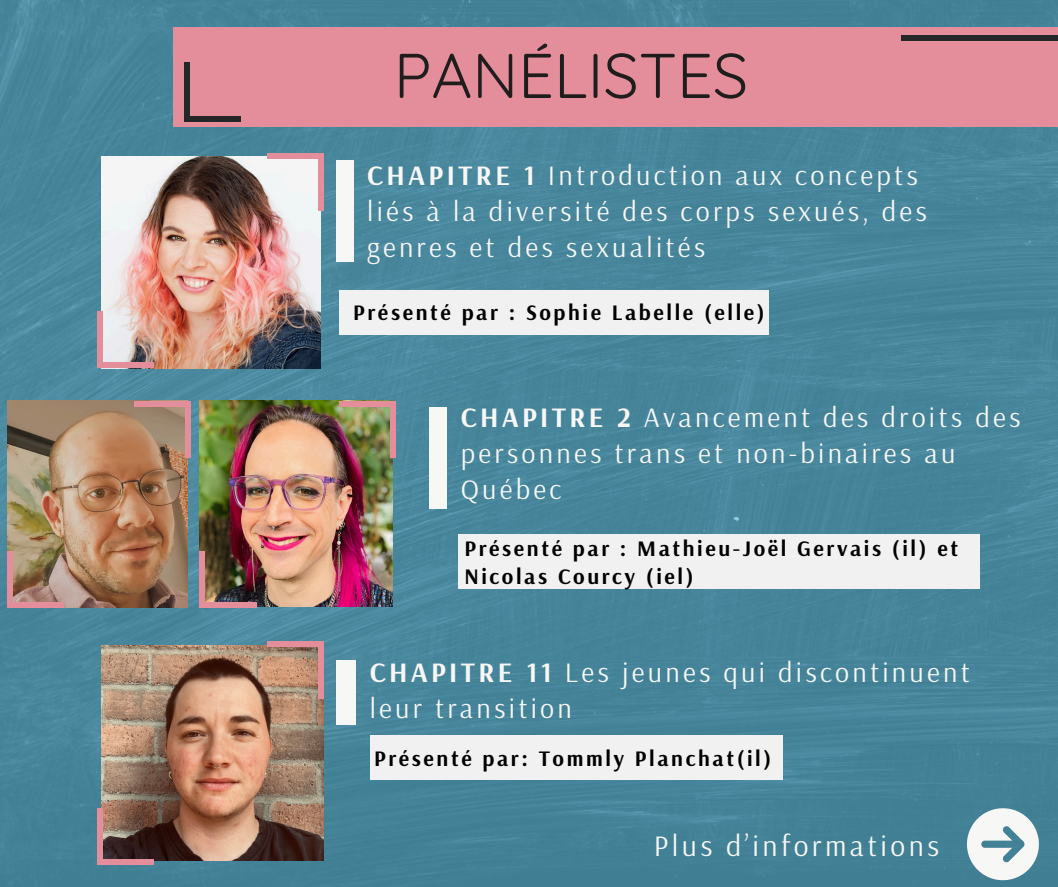
<style>
.page{position:relative;width:1058px;height:887px;background:#fff}
.page>*{position:absolute;margin:0;border:0;box-sizing:border-box;transform-origin:0 0}
.t1{font:63.15px "Quicksand";color:#1f1e1d}
.t2{font:29.55px "Arsenal";letter-spacing:.115em;color:#f7f7f6}
.t3{font:28.05px/36px "Arsenal";letter-spacing:.115em;color:#f7f7f6}
.t4{font:700 22.05px/28.2px "Arsenal";letter-spacing:.115em;color:#000}
.s1{font-weight:700}
</style>
<div class="page">
<div style="left:0;top:0;width:1058px;height:886px;background:#46849a"></div>
<div style="left:173px;top:28px;width:885px;height:99px;background:#e48e9c"></div>
<div style="left:184px;top:62px;width:6px;height:57px;background:#252627"></div>
<div style="left:184px;top:116px;width:57px;height:6px;background:#252627"></div>
<div style="left:901px;top:36px;width:156px;height:5px;background:#252627"></div>
<div style="left:336px;top:160px;width:18px;height:101px;background:#f7f7f6"></div>
<img style="left:101px;top:156px;width:220px;height:212px">
<img style="left:101px;top:645px;width:223px;height:215px">
<img style="left:7px;top:401px;width:180px;height:207px">
<div style="left:339px;top:290px;width:429px;height:44px;background:#f2f1f2"></div>
<div style="left:458px;top:535px;width:521px;height:54px;background:#f2f1f2"></div>
<div style="left:370px;top:735px;width:413px;height:44px;background:#f2f1f2"></div>
<img style="left:199px;top:401px;width:193px;height:206px">
<div style="left:429px;top:407px;width:18px;height:101px;background:#f7f7f6"></div>
<div style="left:336px;top:660px;width:20px;height:65px;background:#f7f7f6"></div>
<div style="left:97px;top:311px;width:6px;height:57px;background:#e48e9c"></div>
<div style="left:97px;top:362px;width:57px;height:6px;background:#e48e9c"></div>
<div style="left:318px;top:153px;width:6px;height:57px;background:#e48e9c"></div>
<div style="left:267px;top:153px;width:57px;height:6px;background:#e48e9c"></div>
<div style="left:390px;top:401px;width:6px;height:57px;background:#e48e9c"></div>
<div style="left:339px;top:401px;width:57px;height:5px;background:#e48e9c"></div>
<div style="left:185px;top:401px;width:5px;height:57px;background:#e48e9c"></div>
<div style="left:134px;top:401px;width:56px;height:5px;background:#e48e9c"></div>
<div style="left:7px;top:551px;width:6px;height:57px;background:#e48e9c"></div>
<div style="left:7px;top:602px;width:57px;height:6px;background:#e48e9c"></div>
<div style="left:199px;top:551px;width:6px;height:57px;background:#e48e9c"></div>
<div style="left:199px;top:602px;width:57px;height:6px;background:#e48e9c"></div>
<div style="left:97px;top:808px;width:6px;height:57px;background:#e48e9c"></div>
<div style="left:97px;top:859px;width:57px;height:6px;background:#e48e9c"></div>
<div style="left:318px;top:641px;width:6px;height:57px;background:#e48e9c"></div>
<div style="left:267px;top:641px;width:57px;height:6px;background:#e48e9c"></div>
<svg style="left:966px;top:808px;width:72px;height:72px"></svg>
<p class="t1" style="left:394px;top:35px;width:356px">PANÉLISTES</p>
<h2 class="t3" style="left:367px;top:157px;width:561px"><span class="s1">CHAPITRE 1</span> Introduction aux concepts liés à la diversité des corps sexués, des genres et des sexualités</h2>
<p class="t4" style="left:353px;top:297px;width:413px">Présenté par : Sophie Labelle (elle)</p>
<p class="t3" style="left:460px;top:398px;width:561px"><span class="s1">CHAPITRE 2</span> Avancement des droits des personnes trans et non-binaires au<br>Québec</p>
<p class="t4" style="left:464px;top:534px;width:495px">Présenté par : Mathieu-Joël Gervais (il) et<br>Nicolas Courcy (iel)</p>
<p class="t3" style="left:370px;top:653px;width:601px"><span class="s1">CHAPITRE 11</span> Les jeunes qui discontinuent leur transition</p>
<h2 class="t4" style="left:374px;top:743px;width:399px">Présenté par: Tommly Planchat(il)</h2>
<p class="t2" style="left:653px;top:825px;width:287px">Plus d’informations</p>
</div>
